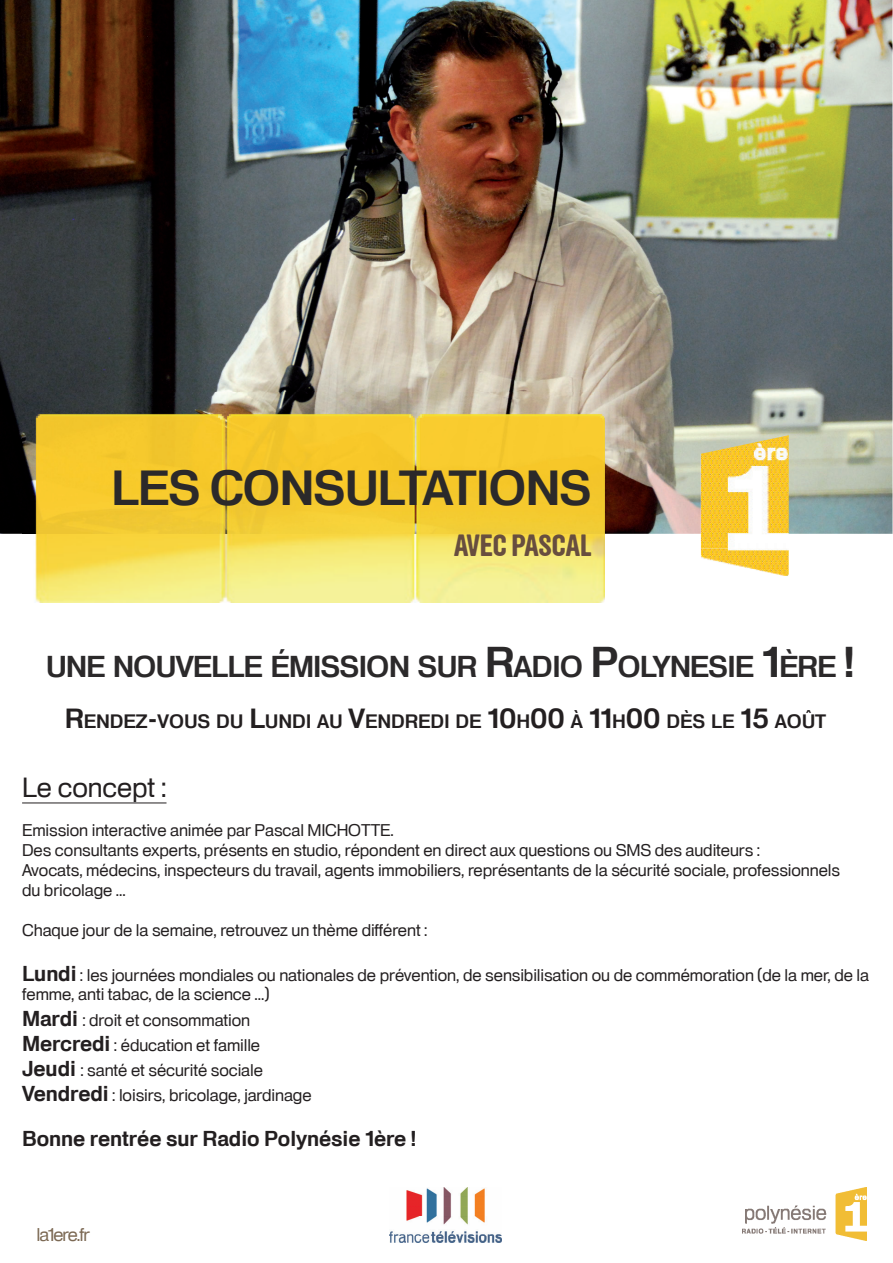
<style>
.page{position:relative;width:893px;height:1263px;background:#fff}
.page>*{position:absolute;margin:0;border:0;box-sizing:border-box;transform-origin:0 0}
.t1{font:600 48px "FTV Heldustry";letter-spacing:-.02em;color:#2b292a}
.t2{font:30px "FTV Stanley";color:#674e3f}
.t3{font:600 29.4px "FTV Heldustry";letter-spacing:-.03em;color:#2b292a}
.t4{font:27px "FTV Heldustry";color:#231f20}
.t5{font:600 21px "FTV Heldustry";color:#231f20}
.t6{font:600 18.9px "FTV Heldustry";color:#231f20}
.t7{font:18px "FTV Heldustry";letter-spacing:-.05em;color:#7c6954}
.t8{font:16.5px/19.8px "FTV Heldustry";color:#231f20}
.s1{font-size:42px}
.s2{font-size:27px}
.s3{font-weight:600;font-size:21px}
</style>
<div class="page">
<img style="left:0;top:0;width:892px;height:534px">
<img style="left:701px;top:435px;width:88px;height:141px">
<img style="left:22px;top:393px;width:583px;height:210px">
<img style="left:389px;top:1187px;width:113px;height:55px">
<img style="left:742px;top:1187px;width:124px;height:54px">
<hr style="left:22px;top:803px;width:145px;height:1px;background:#231f20">
<h1 class="t1" style="left:111px;top:458px;width:482px">LES CONSULTATIONS</h1>
<h2 class="t2" style="left:454px;top:529px;width:139px">AVEC PASCAL</h2>
<h3 class="t3" style="left:46px;top:649px;width:810px">UNE NOUVELLE ÉMISSION SUR <span class="s1">R</span>ADIO <span class="s1">P</span>OLYNESIE <span class="s1">1</span>ÈRE <span class="s1">!</span></h3>
<p class="t6" style="left:65px;top:709px;width:763px"><span class="s2">R</span>ENDEZ<span class="s2">-</span>VOUS DU <span class="s2">L</span>UNDI AU <span class="s2">V</span>ENDREDI DE <span class="s2">10</span>H<span class="s2">00</span> À <span class="s2">11</span>H<span class="s2">00</span> DÈS LE <span class="s2">15</span> AOÛT</p>
<h3 class="t4" style="left:22px;top:771px;width:146px">Le concept :</h3>
<p class="t8" style="left:22px;top:820px;width:819px">Emission interactive animée par Pascal MICHOTTE.<br>Des consultants experts, présents en studio, répondent en direct aux questions ou SMS des auditeurs :<br>Avocats, médecins, inspecteurs du travail, agents immobiliers, représentants de la sécurité sociale, professionnels du bricolage ...</p>
<p class="t8" style="left:22px;top:919px;width:407px">Chaque jour de la semaine, retrouvez un thème différent :</p>
<p class="t8" style="left:22px;top:964px;width:848px"><span class="s3">Lundi</span> : les journées mondiales ou nationales de prévention, de sensibilisation ou de commémoration (de la mer, de la femme, anti tabac, de la science ...)</p>
<p class="t8" style="left:22px;top:1007px;width:291px;line-height:25.2px"><span class="s3">Mardi</span> : droit et consommation <span class="s3">Mercredi</span> : éducation et famille <span class="s3">Jeudi</span> : santé et sécurité sociale <span class="s3">Vendredi</span> : loisirs, bricolage, jardinage</p>
<p class="t5" style="left:22px;top:1126px;width:396px">Bonne rentrée sur Radio Polynésie 1ère !</p>
<p class="t7" style="left:36px;top:1224px;width:55px">la1ere.fr</p>
</div>
